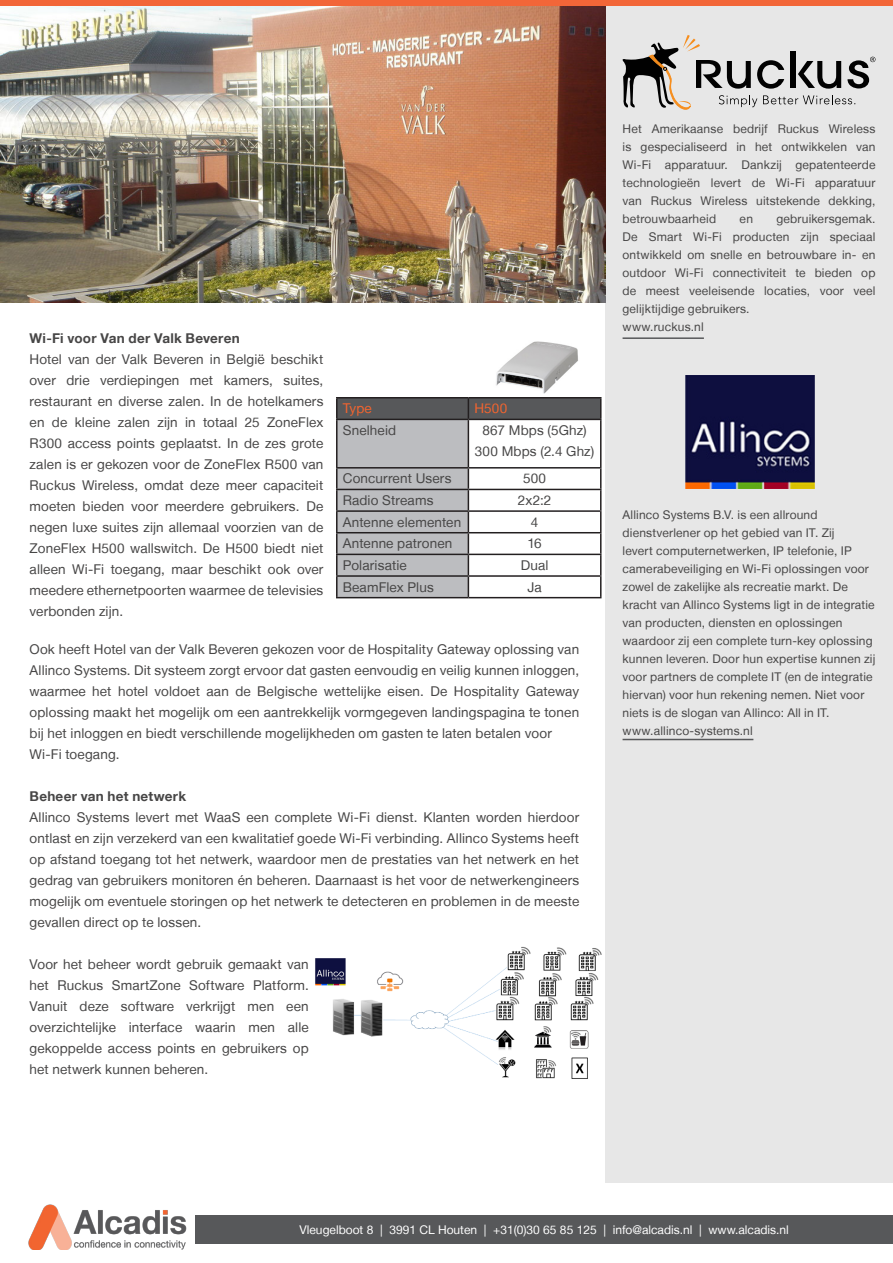
<style>
.page{position:relative;width:893px;height:1263px;background:#fff}
.page>*{position:absolute;margin:0;border:0;box-sizing:border-box;transform-origin:0 0}
.Bold{font:13.5px/21px "Helvetica Neue LT";letter-spacing:.01em;color:#474646;text-align:justify}
.Bold-2{font:700 13.5px "Helvetica Neue LT";letter-spacing:.02em;color:#474646}
.Bold-3{font:13.5px "Helvetica Neue LT";letter-spacing:.01em;color:#f2642f}
.Tekst{font:12px/18px "Helvetica Neue LT";letter-spacing:.015em;color:#474646;text-align:justify}
.t1{font:12px "Helvetica Neue LT";color:#fff}
</style>
<div class="page">
<img style="left:28px;top:1204px;width:159px;height:46px">
<div style="left:195px;top:1215px;width:698px;height:29px;background:#57585a"></div>
<div style="left:0;top:0;width:893px;height:6px;background:#f26638"></div>
<div style="left:605px;top:6px;width:288px;height:1176px;background:#e7e7e7"></div>
<svg style="left:623px;top:35px;width:252px;height:74px"></svg>
<img style="left:686px;top:375px;width:128px;height:114px">
<hr style="left:623px;top:739px;width:130px;height:1px;background:#57585a">
<hr style="left:623px;top:337px;width:81px;height:2px;background:#57585a">
<img style="left:0;top:6px;width:605px;height:297px">
<img style="left:315px;top:946px;width:287px;height:133px">
<hr style="left:336px;top:397px;width:132px;height:1px;background:#231f20">
<hr style="left:336px;top:398px;width:2px;height:21px;background:#231f20">
<hr style="left:468px;top:397px;width:133px;height:1px;background:#231f20">
<hr style="left:600px;top:398px;width:2px;height:21px;background:#231f20">
<hr style="left:336px;top:419px;width:132px;height:1px;background:#231f20">
<hr style="left:336px;top:420px;width:2px;height:47px;background:#231f20">
<hr style="left:600px;top:420px;width:2px;height:47px;background:#231f20">
<hr style="left:336px;top:467px;width:132px;height:2px;background:#231f20">
<hr style="left:336px;top:469px;width:2px;height:20px;background:#231f20">
<hr style="left:600px;top:469px;width:2px;height:20px;background:#231f20">
<hr style="left:336px;top:489px;width:132px;height:1px;background:#231f20">
<hr style="left:336px;top:490px;width:2px;height:20px;background:#231f20">
<hr style="left:600px;top:490px;width:2px;height:20px;background:#231f20">
<hr style="left:336px;top:510px;width:132px;height:2px;background:#231f20">
<hr style="left:336px;top:512px;width:2px;height:20px;background:#231f20">
<hr style="left:600px;top:512px;width:2px;height:20px;background:#231f20">
<hr style="left:336px;top:532px;width:132px;height:1px;background:#231f20">
<hr style="left:336px;top:533px;width:2px;height:21px;background:#231f20">
<hr style="left:600px;top:533px;width:2px;height:21px;background:#231f20">
<hr style="left:336px;top:554px;width:132px;height:1px;background:#231f20">
<hr style="left:336px;top:555px;width:2px;height:20px;background:#231f20">
<hr style="left:600px;top:555px;width:2px;height:20px;background:#231f20">
<hr style="left:336px;top:575px;width:132px;height:2px;background:#231f20">
<hr style="left:336px;top:577px;width:2px;height:20px;background:#231f20">
<svg style="left:337px;top:398px;width:264px;height:199px"></svg>
<hr style="left:600px;top:577px;width:2px;height:20px;background:#231f20">
<hr style="left:336px;top:597px;width:132px;height:1px;background:#231f20">
<hr style="left:468px;top:597px;width:133px;height:1px;background:#231f20">
<img style="left:496px;top:341px;width:82px;height:53px">
<p class="Bold-2" style="left:30px;top:330px;width:212px">Wi-Fi voor Van der Valk Beveren</p>
<p class="Bold" style="left:30px;top:349px;width:295px">Hotel van der Valk Beveren in België beschikt over drie verdiepingen met kamers, suites, restaurant en diverse zalen. In de hotelkamers en de kleine zalen zijn in totaal 25 ZoneFlex R300 access points geplaatst. In de zes grote zalen is er gekozen voor de ZoneFlex R500 van Ruckus Wireless, omdat deze meer capaciteit moeten bieden voor meerdere gebruikers. De negen luxe suites zijn allemaal voorzien van de ZoneFlex H500 wallswitch. De H500 biedt niet alleen Wi-Fi toegang, maar beschikt ook over meedere ethernetpoorten waarmee de televisies verbonden zijn.</p>
<p class="Bold-3" style="left:343px;top:400px;width:31px">Type</p>
<p class="Bold-3" style="left:474px;top:400px;width:34px">H500</p>
<p class="Bold" style="left:343px;top:420px;width:55px">Snelheid</p>
<p class="Bold" style="left:482px;top:420px;width:106px">867 Mbps (5Ghz)</p>
<p class="Bold" style="left:475px;top:441px;width:121px">300 Mbps (2.4 Ghz)</p>
<p class="Bold" style="left:343px;top:468px;width:110px">Concurrent Users</p>
<p class="Bold" style="left:523px;top:468px;width:24px">500</p>
<p class="Bold" style="left:343px;top:490px;width:92px">Radio Streams</p>
<p class="Bold" style="left:518px;top:490px;width:35px">2x2:2</p>
<p class="Bold" style="left:343px;top:511px;width:120px">Antenne elementen</p>
<p class="Bold" style="left:531px;top:511px;width:9px">4</p>
<p class="Bold" style="left:343px;top:533px;width:111px">Antenne patronen</p>
<p class="Bold" style="left:527px;top:533px;width:16px">16</p>
<p class="Bold" style="left:343px;top:554px;width:66px">Polarisatie</p>
<p class="Bold" style="left:521px;top:554px;width:29px">Dual</p>
<p class="Bold" style="left:343px;top:576px;width:93px">BeamFlex Plus</p>
<p class="Bold" style="left:527px;top:576px;width:16px">Ja</p>
<p class="Bold" style="left:30px;top:638px;width:551px">Ook heeft Hotel van der Valk Beveren gekozen voor de Hospitality Gateway oplossing van Allinco Systems. Dit systeem zorgt ervoor dat gasten eenvoudig en veilig kunnen inloggen, waarmee het hotel voldoet aan de Belgische wettelijke eisen. De Hospitality Gateway oplossing maakt het mogelijk om een aantrekkelijk vormgegeven landingspagina te tonen bij het inloggen en biedt verschillende mogelijkheden om gasten te laten betalen voor</p>
<p class="Bold" style="left:30px;top:743px;width:91px">Wi-Fi toegang.</p>
<p class="Bold-2" style="left:30px;top:788px;width:158px">Beheer van het netwerk</p>
<p class="Bold" style="left:30px;top:806px;width:551px">Allinco Systems levert met WaaS een complete Wi-Fi dienst. Klanten worden hierdoor ontlast en zijn verzekerd van een kwalitatief goede Wi-Fi verbinding. Allinco Systems heeft op afstand toegang tot het netwerk, waardoor men de prestaties van het netwerk en het gedrag van gebruikers monitoren én beheren. Daarnaast is het voor de netwerkengineers mogelijk om eventuele storingen op het netwerk te detecteren en problemen in de meeste gevallen direct op te lossen.</p>
<p class="Bold" style="left:30px;top:953px;width:281px">Voor het beheer wordt gebruik gemaakt van het Ruckus SmartZone Software Platform.<br>Vanuit deze software verkrijgt men een overzichtelijke interface waarin men alle gekoppelde access points en gebruikers op het netwerk kunnen beheren.</p>
<p class="Tekst" style="left:623px;top:120px;width:254px">Het Amerikaanse bedrijf Ruckus Wireless is gespecialiseerd in het ontwikkelen van Wi-Fi apparatuur. Dankzij gepatenteerde technologieën levert de Wi-Fi apparatuur van Ruckus Wireless uitstekende dekking, betrouwbaarheid</p>
<p class="Tekst" style="left:623px;top:210px;width:254px;text-indent:154px">gebruikersgemak.<br>De Smart Wi-Fi producten zijn speciaal ontwikkeld om snelle en betrouwbare in- en outdoor Wi-Fi connectiviteit te bieden op de meest veeleisende locaties, voor veel gelijktijdige gebruikers.</p>
<p class="Tekst" style="left:623px;top:318px;width:83px">www.ruckus.nl</p>
<p class="Tekst" style="left:740px;top:210px;width:15px">en</p>
<p class="Tekst" style="left:623px;top:505px;width:254px;text-align:left">Allinco Systems B.V. is een allround dienstverlener op het gebied van IT. Zij<br>levert computernetwerken, IP telefonie, IP camerabeveiliging en Wi-Fi oplossingen voor zowel de zakelijke als recreatie markt. De kracht van Allinco Systems ligt in de integratie van producten, diensten en oplossingen waardoor zij een complete turn-key oplossing kunnen leveren. Door hun expertise kunnen zij voor partners de complete IT (en de integratie hiervan) voor hun rekening nemen. Niet voor niets is de slogan van Allinco: All in IT. www.allinco-systems.nl</p>
<p class="t1" style="left:300px;top:1222px;width:491px">Vleugelboot 8 | 3991 CL Houten | +31(0)30 65 85 125 | info@alcadis.nl | www.alcadis.nl</p>
</div>
